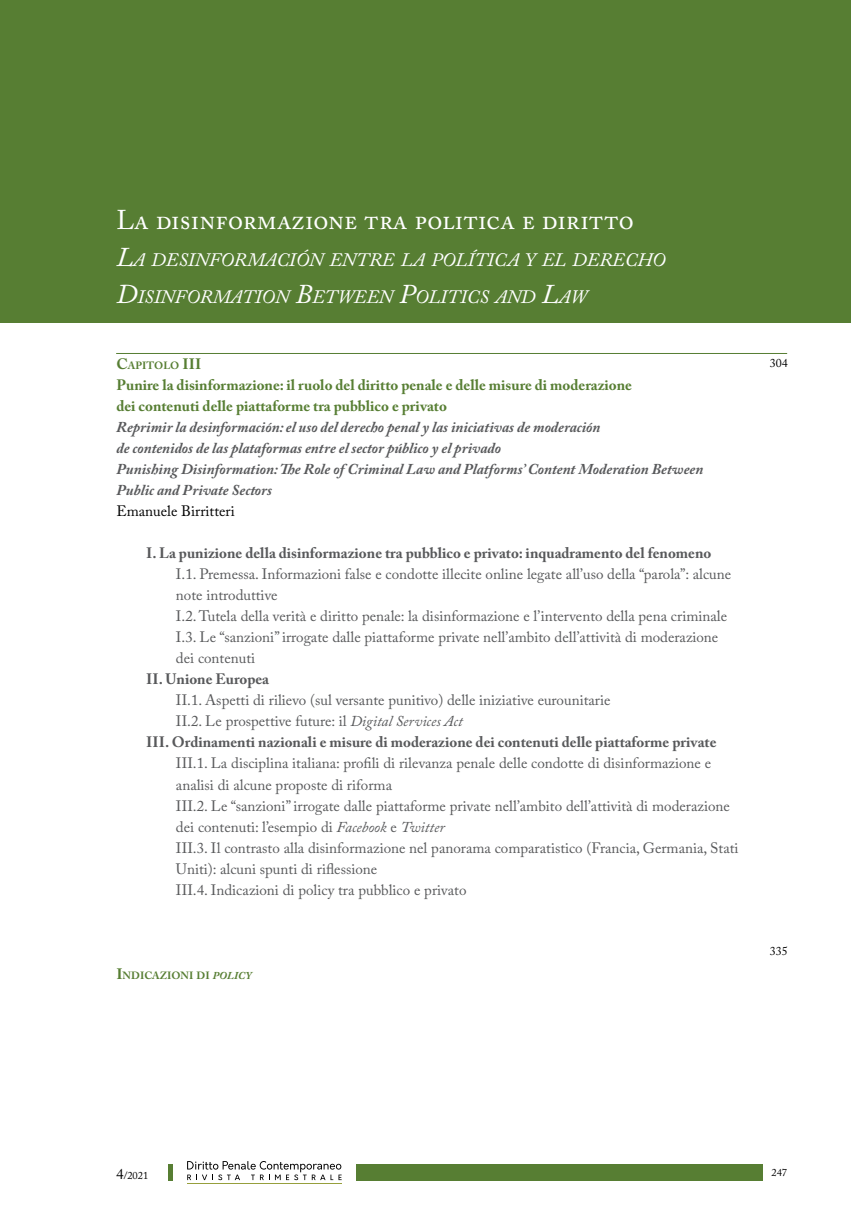
<style>
.page{position:relative;width:851px;height:1221px;background:#fff}
.page>*{position:absolute;margin:0;border:0;box-sizing:border-box;transform-origin:0 0}
.t1{font:27px "Adobe Caslon Pro";color:#fff}
.t2{font:italic 18.9px/37px "Adobe Caslon Pro";color:#fff}
.t3{font:15px/21px "Adobe Caslon Pro";letter-spacing:.01em;color:#58595b}
.t4{font:italic 700 15px/21px "Adobe Caslon Pro";color:#58595b}
.t5{font:700 15px "Adobe Caslon Pro";color:#58595b}
.t6{font:700 15px/21px "Adobe Caslon Pro";color:#577e33}
.t7{font:15px "Adobe Caslon Pro";color:#000}
.t8{font:12px "Adobe Caslon Pro";color:#000}
.t9{font:700 10.5px "Adobe Caslon Pro";color:#577e33}
.t10{font:10.5px "Adobe Caslon Pro";color:#000}
.s1{font-size:27px}
.s2{font-size:15px}
.s3{font-style:italic}
</style>
<div class="page">
<div style="left:168px;top:1164px;width:5px;height:17px;background:#577e33"></div>
<div style="left:356px;top:1164px;width:407px;height:17px;background:#577e33"></div>
<svg style="left:187px;top:1161px;width:154px;height:19px"></svg>
<hr style="left:187px;top:1183px;width:154px;height:1px;background:#969f3c">
<div style="left:0;top:0;width:850px;height:322px;background:#577e33"></div>
<hr style="left:116px;top:353px;width:671px;height:1px;background:#577e33">
<h1 class="t1" style="left:116px;top:204px;width:519px">La disinformazione tra politica e diritto</h1>
<p class="t2" style="left:116px;top:241px;width:550px"><span class="s1">L</span>A DESINFORMACIÓN ENTRE LA POLÍTICA Y EL DERECHO<br><span class="s1">D</span>ISINFORMATION <span class="s1">B</span>ETWEEN <span class="s1">P</span>OLITICS AND <span class="s1">L</span>AW</p>
<p class="t9" style="left:116px;top:359px;width:73px"><span class="s2">C</span>APITOLO <span class="s2">III</span></p>
<p class="t6" style="left:116px;top:374px;width:517px">Punire la disinformazione: il ruolo del diritto penale e delle misure di moderazione dei contenuti delle piattaforme tra pubblico e privato</p>
<p class="t4" style="left:116px;top:416px;width:588px">Reprimir la desinformación: el uso del derecho penal y las iniciativas de moderación<br>de contenidos de las plataformas entre el sector público y el privado<br>Punishing Disinformation: The Role of Criminal Law and Platforms’ Content Moderation Between Public and Private Sectors</p>
<p class="t7" style="left:116px;top:502px;width:120px">Emanuele Birritteri</p>
<p class="t5" style="left:146px;top:544px;width:566px">I. La punizione della disinformazione tra pubblico e privato: inquadramento del fenomeno</p>
<p class="t3" style="left:176px;top:563px;width:556px">I.1. Premessa. Informazioni false e condotte illecite online legate all’uso della “parola”: alcune note introduttive<br>I.2. Tutela della verità e diritto penale: la disinformazione e l’intervento della pena criminale I.3. Le “sanzioni” irrogate dalle piattaforme private nell’ambito dell’attività di moderazione dei contenuti</p>
<p class="t5" style="left:146px;top:670px;width:124px">II. Unione Europea</p>
<p class="t3" style="left:176px;top:689px;width:436px">II.1. Aspetti di rilievo (sul versante punitivo) delle iniziative eurounitarie</p>
<p class="t3" style="left:176px;top:710px;width:288px">II.2. Le prospettive future: il <span class="s3">Digital Services Act</span></p>
<p class="t5" style="left:146px;top:733px;width:571px">III. Ordinamenti nazionali e misure di moderazione dei contenuti delle piattaforme private</p>
<p class="t3" style="left:176px;top:752px;width:564px">III.1. La disciplina italiana: profili di rilevanza penale delle condotte di disinformazione e analisi di alcune proposte di riforma<br>III.2. Le “sanzioni” irrogate dalle piattaforme private nell’ambito dell’attività di moderazione dei contenuti: l’esempio di <span class="s3">Facebook</span> e <span class="s3">Twitter<br></span>III.3. Il contrasto alla disinformazione nel panorama comparatistico (Francia, Germania, Stati Uniti): alcuni spunti di riflessione<br>III.4. Indicazioni di policy tra pubblico e privato</p>
<p class="t9" style="left:116px;top:968px;width:137px"><span class="s2">I</span>NDICAZIONI DI <span class="s3">policy</span></p>
<p class="t8" style="left:769px;top:356px;width:19px">304</p>
<p class="t8" style="left:769px;top:944px;width:19px">335</p>
<p class="t10" style="left:116px;top:1168px;width:34px"><span class="s2">4</span>/2021</p>
<p class="t10" style="left:771px;top:1165px;width:17px">247</p>
</div>
